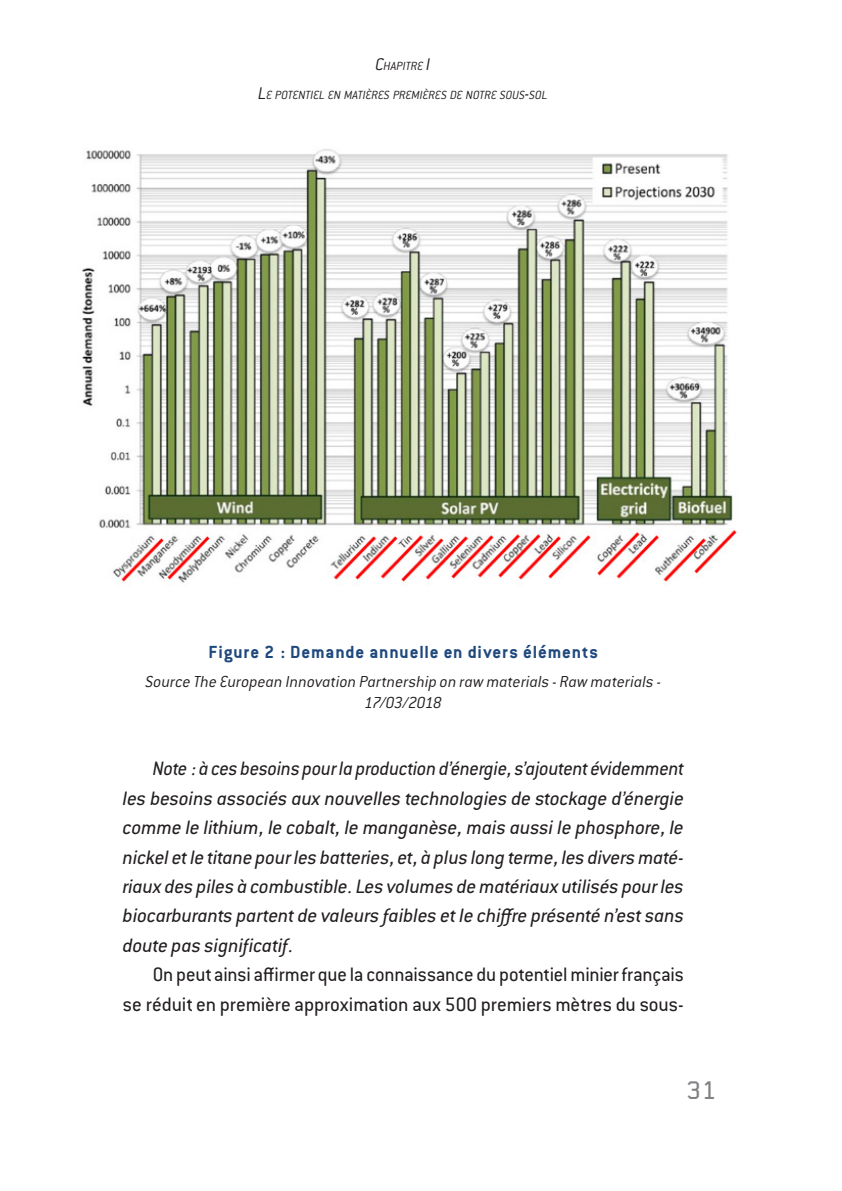
<style>
.page{position:relative;width:842px;height:1191px;background:#fff}
.page>*{position:absolute;margin:0;border:0;box-sizing:border-box;transform-origin:0 0}
.t1{font:500 26.25px "Foundry Gridnik";color:#808285}
.Normal_italique{font:italic 21.35px/29.4px "Conduit ITC Std";color:#231f20;text-align:justify;scale:.96 1}
.t2{font:21.35px/29.4px "Conduit ITC Std";letter-spacing:-.005em;color:#231f20;text-align:right}
.Normal_centré{font:700 19.25px "Conduit ITC Std";letter-spacing:.04em;color:#1f497d}
.sous-légende{font:italic 300 17.5px/21px "Conduit ITC Std";letter-spacing:.005em;color:#231f20;text-align:center}
.t3{font:italic 300 12.95px "Conduit ITC Std";letter-spacing:-.005em;color:#231f20}
.s1{font-size:18.55px}
</style>
<div class="page">
<img style="left:82px;top:149px;width:656px;height:436px">
<p class="t3" style="left:375px;top:58px;width:55px"><span class="s1">C</span>HAPITRE <span class="s1">I</span></p>
<p class="t3" style="left:258px;top:87px;width:289px"><span class="s1">L</span>E POTENTIEL EN MATIÈRES PREMIÈRES DE NOTRE SOUS<span class="s1">-</span>SOL</p>
<p class="Normal_centré" style="left:208px;top:640px;width:391px">Figure 2 : Demande annuelle en divers éléments</p>
<p class="sous-légende" style="left:145px;top:671px;width:517px">Source The European Innovation Partnership on raw materials - Raw materials -<br>17/03/2018</p>
<p class="Normal_italique" style="left:123px;top:753px;width:585px;text-indent:30px">Note : à ces besoins pour la production d’énergie, s’ajoutent évidemment les besoins associés aux nouvelles technologies de stockage d’énergie comme le lithium, le cobalt, le manganèse, mais aussi le phosphore, le nickel et le titane pour les batteries, et, à plus long terme, les divers maté&shy;riaux des piles à combustible. Les volumes de matériaux utilisés pour les biocarburants partent de valeurs faibles et le chiffre présenté n’est sans doute pas significatif.</p>
<p class="t2" style="left:123px;top:959px;width:562px">On peut ainsi affirmer que la connaissance du potentiel minier français<br>se réduit en première approximation aux 500 premiers mètres du sous-</p>
<p class="t1" style="left:685px;top:1076px;width:33px">31</p>
</div>
